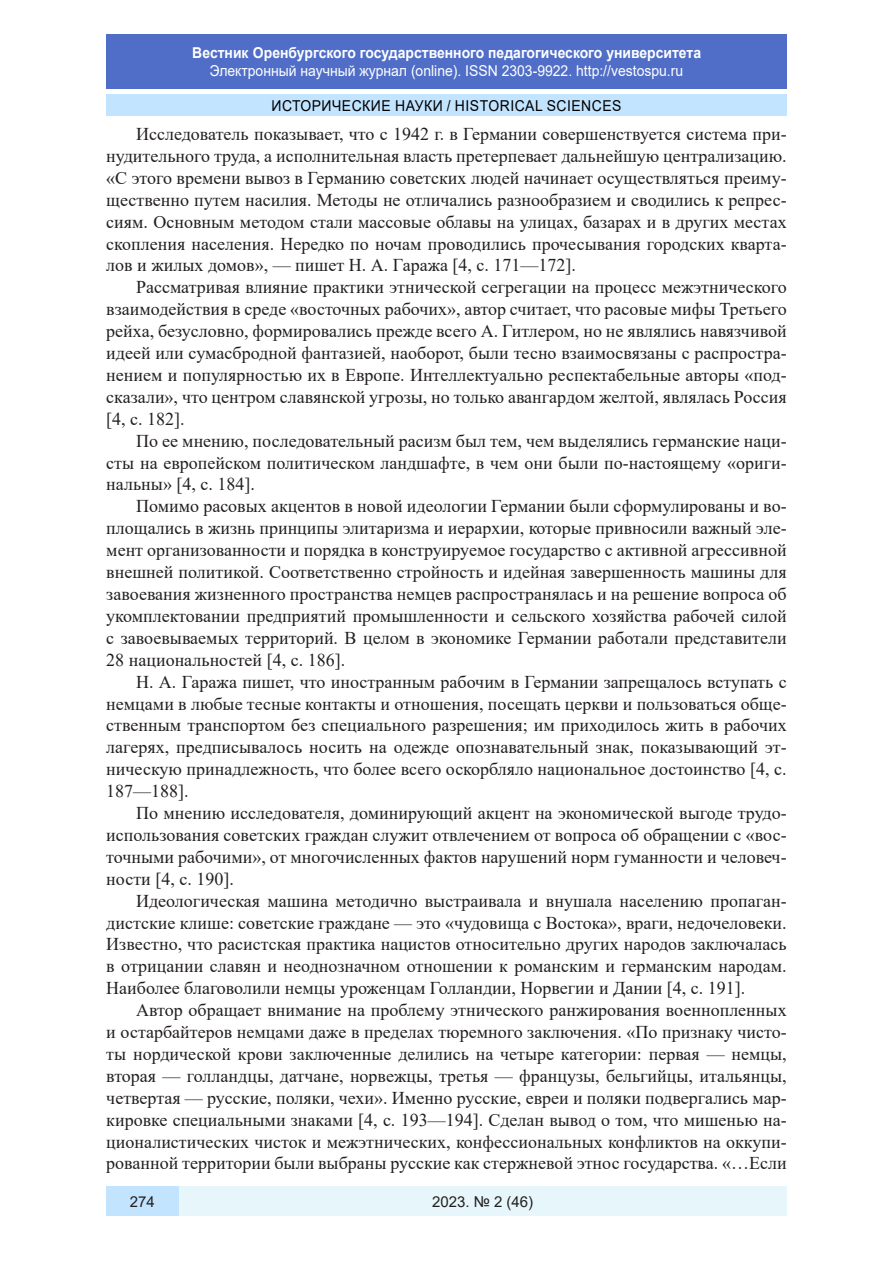
<style>
.page{position:relative;width:893px;height:1263px;background:#fff}
.page>*{position:absolute;margin:0;border:0;box-sizing:border-box;transform-origin:0 0}
.Стиль2{font:18px/21.9px "Times New Roman";color:#231f20;text-align:justify}
.t1{font:15px "Arial";color:#fff;scale:.93 1}
.t2{font:700 15px "Arial";color:#fff;scale:.93 1}
.t3{font:15px "Arial";letter-spacing:.035em;color:#000;scale:.93 1}
.t4{font:15px "Arial";color:#231f20}
</style>
<div class="page">
<div style="left:106px;top:34px;width:681px;height:55px;background:#506ec8"></div>
<div style="left:106px;top:95px;width:681px;height:21px;background:#c3e4ff"></div>
<div style="left:179px;top:1186px;width:608px;height:30px;background:#e6f6fb"></div>
<div style="left:106px;top:1186px;width:73px;height:30px;background:#c3e4ff"></div>
<p class="t2" style="left:192px;top:42px;width:549px">Вестник Оренбургского государственного педагогического университета</p>
<p class="t1" style="left:210px;top:60px;width:511px">Электронный научный журнал (online). ISSN 2303-9922. http://vestospu.ru</p>
<p class="t3" style="left:271px;top:95px;width:378px">ИСТОРИЧЕСКИЕ НАУКИ / HISTORICAL SCIENCES</p>
<p class="Стиль2" style="left:106px;top:122px;width:682px;text-indent:30px">Исследователь показывает, что с 1942 г. в Германии совершенствуется система при&shy;нудительного труда, а исполнительная власть претерпевает дальнейшую централизацию. «С этого времени вывоз в Германию советских людей начинает осуществляться преиму&shy;щественно путем насилия. Методы не отличались разнообразием и сводились к репрес&shy;сиям. Основным методом стали массовые облавы на улицах, базарах и в других местах скопления населения. Нередко по ночам проводились прочесывания городских кварта&shy;лов и жилых домов», — пишет Н. А. Гаража [4, с. 171—172].</p>
<p class="Стиль2" style="left:106px;top:276px;width:682px;text-indent:30px">Рассматривая влияние практики этнической сегрегации на процесс межэтнического взаимодействия в среде «восточных рабочих», автор считает, что расовые мифы Третьего рейха, безусловно, формировались прежде всего А. Гитлером, но не являлись навязчивой идеей или сумасбродной фантазией, наоборот, были тесно взаимосвязаны с распростра&shy;нением и популярностью их в Европе. Интеллектуально респектабельные авторы «под&shy;сказали», что центром славянской угрозы, но только авангардом желтой, являлась Россия [4, с. 182].</p>
<p class="Стиль2" style="left:106px;top:429px;width:682px;text-indent:30px">По ее мнению, последовательный расизм был тем, чем выделялись германские наци&shy;сты на европейском политическом ландшафте, в чем они были по-настоящему «ориги&shy;нальны» [4, с. 184].</p>
<p class="Стиль2" style="left:106px;top:495px;width:682px;text-indent:30px">Помимо расовых акцентов в новой идеологии Германии были сформулированы и во&shy;площались в жизнь принципы элитаризма и иерархии, которые привносили важный эле&shy;мент организованности и порядка в конструируемое государство с активной агрессивной внешней политикой. Соответственно стройность и идейная завершенность машины для завоевания жизненного пространства немцев распространялась и на решение вопроса об укомплектовании предприятий промышленности и сельского хозяйства рабочей силой с завоевываемых территорий. В целом в экономике Германии работали представители 28 национальностей [4, с. 186].</p>
<p class="Стиль2" style="left:106px;top:670px;width:682px;text-indent:30px">Н. А. Гаража пишет, что иностранным рабочим в Германии запрещалось вступать с немцами в любые тесные контакты и отношения, посещать церкви и пользоваться обще&shy;ственным транспортом без специального разрешения; им приходилось жить в рабочих лагерях, предписывалось носить на одежде опознавательный знак, показывающий эт&shy;ническую принадлежность, что более всего оскорбляло национальное достоинство [4, с.<br>187—188].</p>
<p class="Стиль2" style="left:106px;top:801px;width:682px;text-indent:30px">По мнению исследователя, доминирующий акцент на экономической выгоде трудо&shy;использования советских граждан служит отвлечением от вопроса об обращении с «вос&shy;точными рабочими», от многочисленных фактов нарушений норм гуманности и человеч&shy;ности [4, с. 190].</p>
<p class="Стиль2" style="left:106px;top:889px;width:682px;text-indent:30px">Идеологическая машина методично выстраивала и внушала населению пропаган&shy;дистские клише: советские граждане — это «чудовища с Востока», враги, недочеловеки.<br>Известно, что расистская практика нацистов относительно других народов заключалась в отрицании славян и неоднозначном отношении к романским и германским народам.<br>Наиболее благоволили немцы уроженцам Голландии, Норвегии и Дании [4, с. 191].</p>
<p class="Стиль2" style="left:106px;top:998px;width:682px;text-indent:30px">Автор обращает внимание на проблему этнического ранжирования военнопленных и остарбайтеров немцами даже в пределах тюремного заключения. «По признаку чисто&shy;ты нордической крови заключенные делились на четыре категории: первая — немцы, вторая — голландцы, датчане, норвежцы, третья — французы, бельгийцы, итальянцы, четвертая — русские, поляки, чехи». Именно русские, евреи и поляки подвергались мар&shy;кировке специальными знаками [4, с. 193—194]. Сделан вывод о том, что мишенью на&shy;ционалистических чисток и межэтнических, конфессиональных конфликтов на оккупи&shy;рованной территории были выбраны русские как стержневой этнос государства. «…Если</p>
<p class="t4" style="left:130px;top:1191px;width:27px">274</p>
<p class="t4" style="left:432px;top:1192px;width:103px">2023. № 2 (46)</p>
</div>
